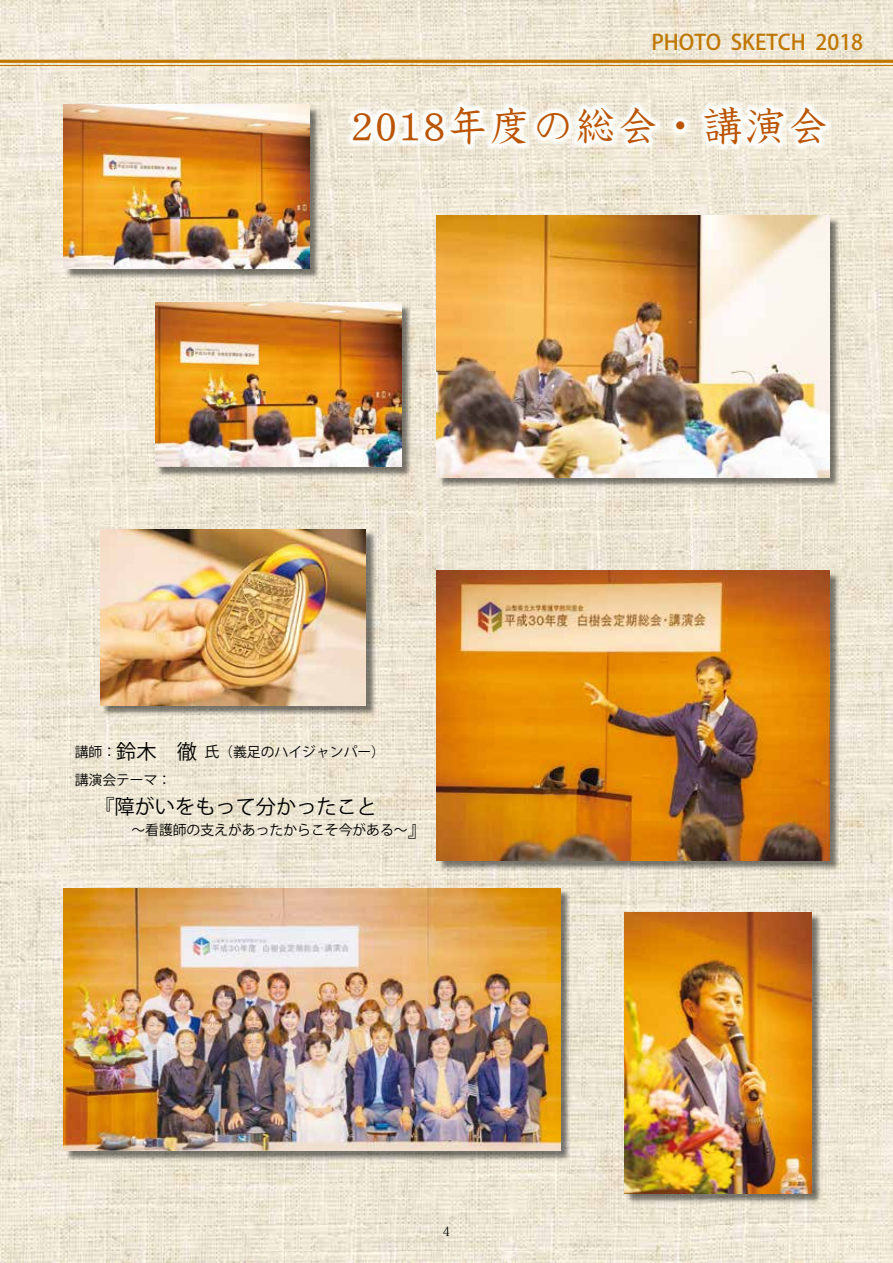
<style>
.page{position:relative;width:893px;height:1263px;background:#fff}
.page>*{position:absolute;margin:0;border:0;box-sizing:border-box;transform-origin:0 0}
.t1{font:42.45px "DF Kyo Ka Sho Std W4";color:#bb5400}
.t2{font:500 21.3px "Koz Go Pro";color:#c07700}
.t3{font:20.25px "Koz Go Pro";color:#000}
.t4{font:13.8px/28.2px "Koz Go Pro";color:#000}
.t5{font:300 12.75px "Koz Min Pro";color:#000}
.s1{font-size:14.85px}
</style>
<div class="page">
<img style="left:0;top:0;width:893px;height:1263px">
<hr style="left:0;top:60px;width:893px;height:3px;background:#c07700">
<hr style="left:0;top:65px;width:893px;height:1px;background:#c07700">
<svg style="left:345px;top:99px;width:489px;height:53px"></svg>
<div style="left:626px;top:913px;width:196px;height:290px;background:#000;opacity:.5"></div>
<img style="left:624px;top:912px;width:188px;height:281px">
<div style="left:438px;top:572px;width:402px;height:299px;background:#000;opacity:.5"></div>
<img style="left:436px;top:571px;width:393px;height:289px">
<div style="left:438px;top:217px;width:401px;height:271px;background:#000;opacity:.5"></div>
<img style="left:436px;top:216px;width:393px;height:261px">
<div style="left:65px;top:889px;width:506px;height:272px;background:#000;opacity:.5"></div>
<img style="left:64px;top:888px;width:497px;height:263px">
<div style="left:101px;top:530px;width:275px;height:186px;background:#000;opacity:.5"></div>
<img style="left:100px;top:529px;width:266px;height:177px">
<div style="left:157px;top:304px;width:254px;height:173px;background:#000;opacity:.5"></div>
<img style="left:155px;top:303px;width:246px;height:164px">
<div style="left:65px;top:106px;width:255px;height:173px;background:#000;opacity:.5"></div>
<img style="left:64px;top:105px;width:246px;height:164px">
<h2 class="t2" style="left:651px;top:29px;width:213px">PHOTO SKETCH 2018</h2>
<h1 class="t1" style="left:350px;top:103px;width:480px">2018年度の総会・講演会</h1>
<h3 class="t3" style="left:116px;top:739px;width:82px">鈴木　徹</h3>
<p class="t4" style="left:204px;top:738px;width:182px"><span class="s1">氏</span>（義足のハイジャンパー(</p>
<p class="t4" style="left:75px;top:738px;width:98px">講師：<br>講演会テーマ：</p>
<h3 class="t3" style="left:115px;top:793px;width:264px">障がいをもって分かったこと</h3>
<p class="t4" style="left:131px;top:816px;width:278px">〜看護師の支えがあったからこそ今がある〜</p>
<h3 class="t3" style="left:408px;top:816px;width:22px">『</h3>
<p class="t5" style="left:443px;top:1222px;width:9px">4</p>
</div>
